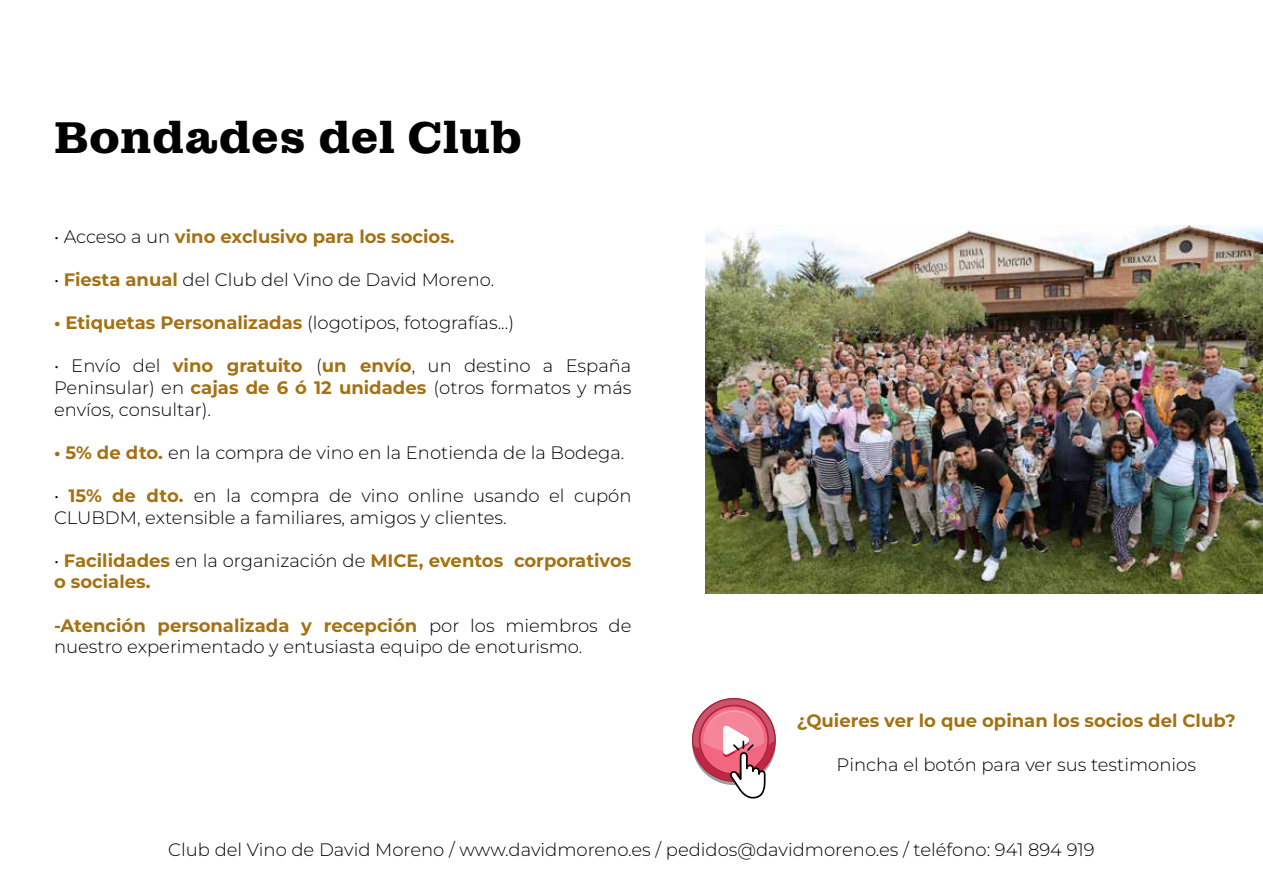
<style>
.page{position:relative;width:1263px;height:893px;background:#fff}
.page>*{position:absolute;margin:0;border:0;box-sizing:border-box;transform-origin:0 0}
.t1{font:700 45px "Montagu Slab 24 pt";color:#000}
.t2{font:300 18px/21.6px "Montserrat";color:#000}
.t3{font:700 18px/21.6px "Montserrat";color:#a47113}
.s1{font-weight:300;color:#000}
.s2{font-weight:700;color:#a47113}
</style>
<div class="page">
<img style="left:706px;top:225px;width:557px;height:369px">
<svg style="left:692px;top:698px;width:84px;height:101px"></svg>
<h1 class="t1" style="left:54px;top:103px;width:470px">Bondades del Club</h1>
<p class="t3" style="left:54px;top:225px;width:402px"><span class="s1">• Acceso a un</span> vino exclusivo para los socios.</p>
<p class="t2" style="left:54px;top:268px;width:442px">• <span class="s2">Fiesta anual</span> del Club del Vino de David Moreno.</p>
<p class="t2" style="left:54px;top:312px;width:462px"><span class="s2">• Etiquetas Personalizadas</span> (logotipos, fotografías...)</p>
<p class="t2" style="left:54px;top:355px;width:579px;text-align:justify">• Envío del <span class="s2">vino gratuito</span> (<span class="s2">un envío</span>, un destino a España Peninsular) en <span class="s2">cajas de 6 ó 12 unidades</span> (otros formatos y más envíos, consultar).</p>
<p class="t2" style="left:54px;top:441px;width:572px"><span class="s2">• 5% de dto.</span> en la compra de vino en la Enotienda de la Bodega.</p>
<p class="t2" style="left:54px;top:484px;width:579px">• <span class="s2">15% de dto.</span> en la compra de vino online usando el cupón<br>CLUBDM, extensible a familiares, amigos y clientes.</p>
<p class="t3" style="left:54px;top:549px;width:579px"><span class="s1">•</span> Facilidades <span class="s1">en la organización de</span> MICE, eventos corporativos o sociales.</p>
<p class="t2" style="left:54px;top:614px;width:579px"><span class="s2">-Atención personalizada y recepción</span> por los miembros de nuestro experimentado y entusiasta equipo de enoturismo.</p>
<p class="t3" style="left:797px;top:710px;width:440px">¿Quieres ver lo que opinan los socios del Club?</p>
<p class="t2" style="left:836px;top:753px;width:361px">Pincha el botón para ver sus testimonios</p>
<p class="t2" style="left:168px;top:839px;width:928px">Club del Vino de David Moreno / www.davidmoreno.es / pedidos@davidmoreno.es / teléfono: 941 894 919</p>
</div>
